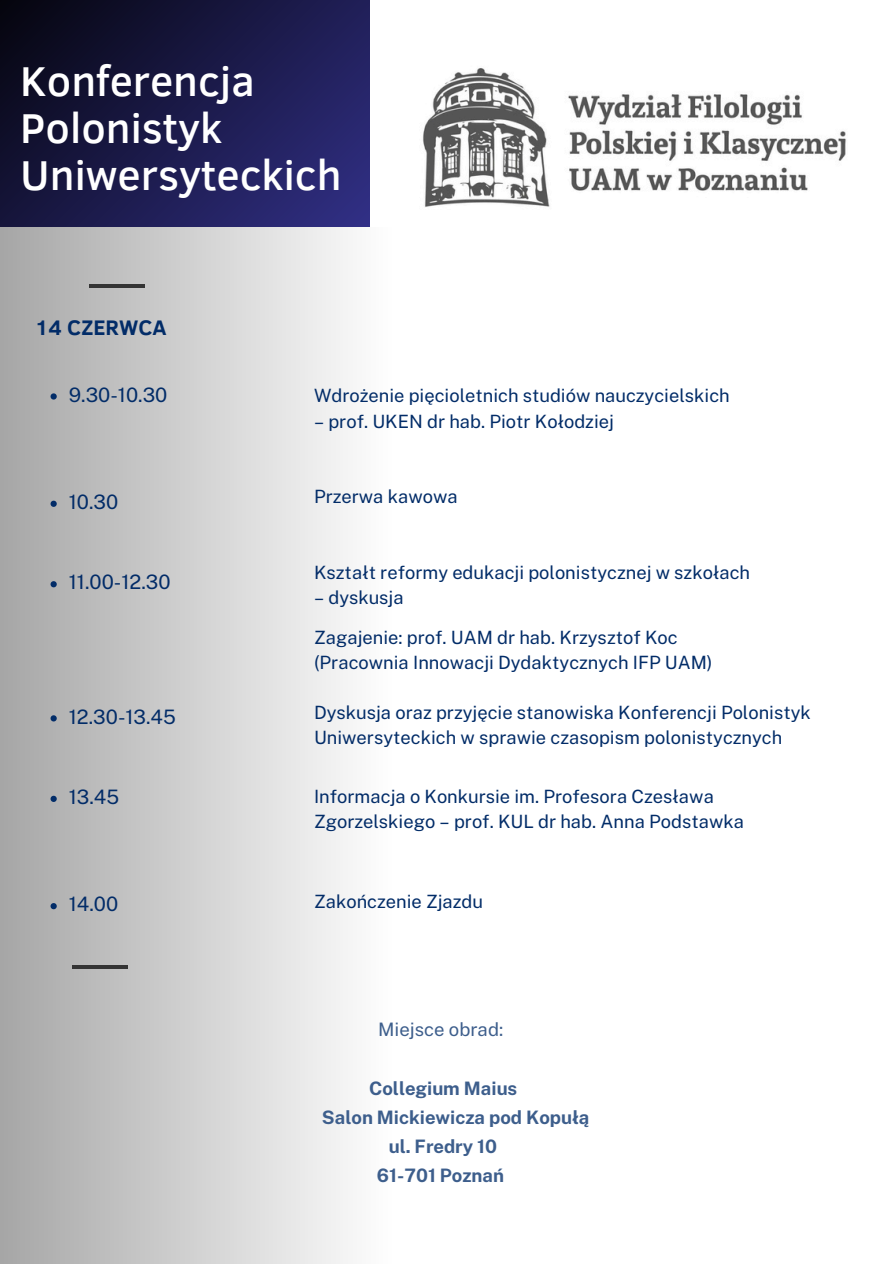
<style>
.page{position:relative;width:894px;height:1264px;background:#fff}
.page>*{position:absolute;margin:0;border:0;box-sizing:border-box;transform-origin:0 0}
.t1{font:500 42.75px/47.1px "Clear Sans";color:#fff}
.t2{font:700 21.6px "Clear Sans";color:#022c68}
.t3{font:19.8px "Public Sans";color:#022c68}
.t4{font:700 18.6px "Public Sans";color:#3d5e8c}
.t5{font:18.6px "Public Sans";color:#3d5e8c}
.t6{font:18.3px/25.2px "Public Sans";color:#022c68}
</style>
<div class="page">
<svg style="left:0;top:0;width:369px;height:227px;background:#1a1949"></svg>
<div style="left:0;top:227px;width:392px;height:1036px;background:linear-gradient(to right,#a6a6a6,#fefefe)"></div>
<hr style="left:89px;top:284px;width:55px;height:4px;background:#343434">
<svg style="left:51px;top:393px;width:6px;height:6px"></svg>
<svg style="left:51px;top:500px;width:6px;height:7px"></svg>
<svg style="left:51px;top:581px;width:6px;height:6px"></svg>
<svg style="left:51px;top:715px;width:6px;height:6px"></svg>
<svg style="left:51px;top:795px;width:6px;height:7px"></svg>
<svg style="left:51px;top:903px;width:6px;height:6px"></svg>
<hr style="left:72px;top:965px;width:55px;height:3px;background:#343434">
<img style="left:422px;top:68px;width:424px;height:139px">
<p class="t1" style="left:20px;top:55px;width:323px">Konferencja<br>Polonistyk<br>Uniwersyteckich</p>
<h1 class="t2" style="left:35px;top:312px;width:133px">14 CZERWCA</h1>
<p class="t3" style="left:69px;top:383px;width:100px">9.30-10.30</p>
<h2 class="t3" style="left:69px;top:490px;width:51px">10.30</h2>
<p class="t3" style="left:69px;top:570px;width:103px">11.00-12.30</p>
<p class="t3" style="left:69px;top:704px;width:108px">12.30-13.45</p>
<p class="t3" style="left:69px;top:785px;width:52px">13.45</p>
<p class="t3" style="left:69px;top:892px;width:51px">14.00</p>
<p class="t6" style="left:314px;top:383px;width:417px">Wdrożenie pięcioletnich studiów nauczycielskich</p>
<p class="t6" style="left:314px;top:408px;width:301px">– prof. UKEN dr hab. Piotr Kołodziej</p>
<p class="t6" style="left:314px;top:484px;width:145px">Przerwa kawowa</p>
<p class="t6" style="left:314px;top:559px;width:437px">Kształt reformy edukacji polonistycznej w szkołach</p>
<p class="t6" style="left:314px;top:584px;width:91px">– dyskusja</p>
<p class="t6" style="left:314px;top:624px;width:365px">Zagajenie: prof. UAM dr hab. Krzysztof Koc</p>
<p class="t6" style="left:314px;top:649px;width:400px">(Pracownia Innowacji Dydaktycznych IFP UAM)</p>
<p class="t6" style="left:314px;top:700px;width:498px">Dyskusja oraz przyjęcie stanowiska Konferencji Polonistyk<br>Uniwersyteckich w sprawie czasopism polonistycznych</p>
<p class="t6" style="left:314px;top:783px;width:431px">Informacja o Konkursie im. Profesora Czesława<br>Zgorzelskiego – prof. KUL dr hab. Anna Podstawka</p>
<p class="t6" style="left:314px;top:889px;width:170px">Zakończenie Zjazdu</p>
<p class="t5" style="left:378px;top:1018px;width:127px">Miejsce obrad:</p>
<h4 class="t4" style="left:369px;top:1076px;width:150px">Collegium Maius</h4>
<h4 class="t4" style="left:322px;top:1106px;width:269px">Salon Mickiewicza pod Kopułą</h4>
<h4 class="t4" style="left:388px;top:1135px;width:110px">ul. Fredry 10</h4>
<h4 class="t4" style="left:377px;top:1164px;width:129px">61-701 Poznań</h4>
</div>
